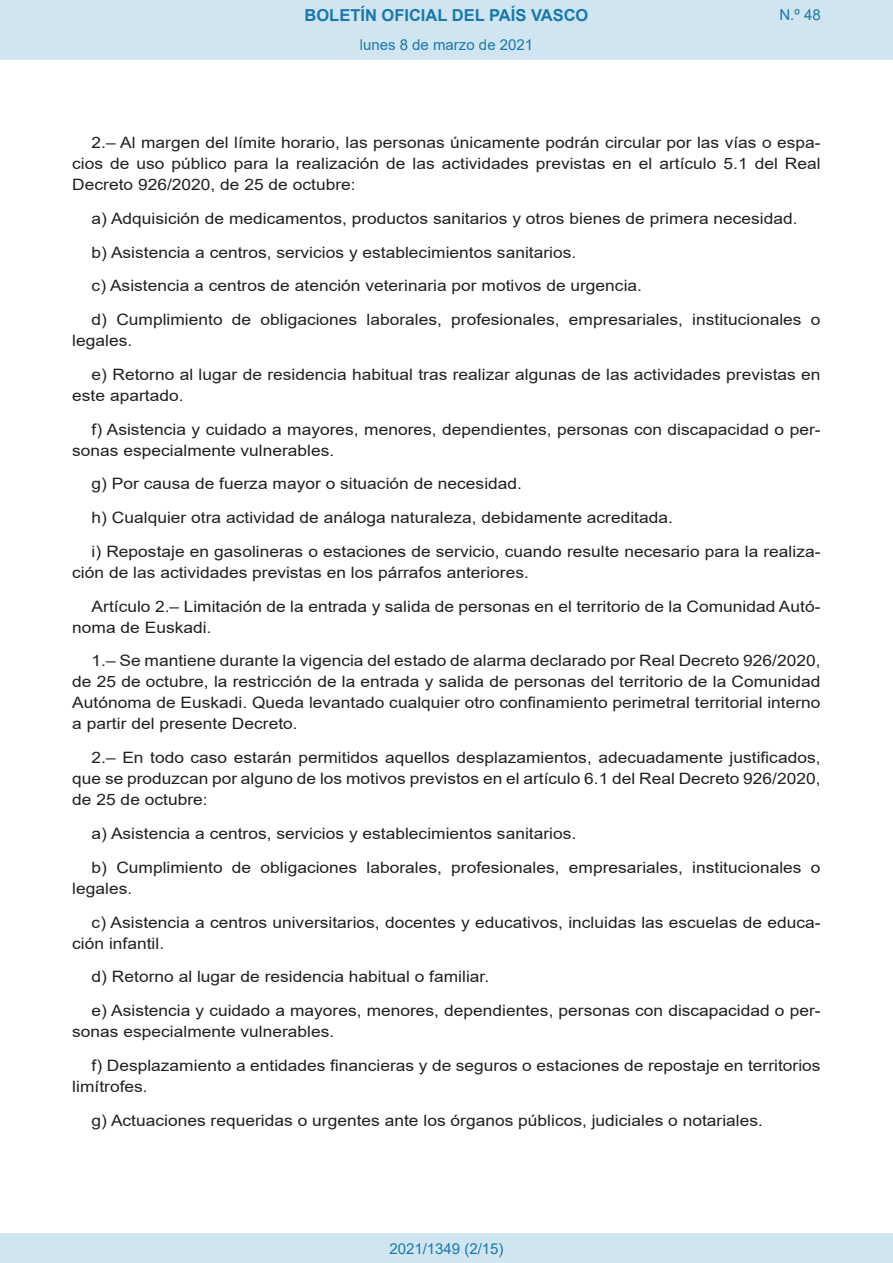
<style>
.page{position:relative;width:893px;height:1263px;background:#fff}
.page>*{position:absolute;margin:0;border:0;box-sizing:border-box;transform-origin:0 0}
.t1{font:700 16.5px "Arial";color:#1879ad}
.BOPVDetalle{font:15.6px/21px "Arial";color:#231f20;scale:1.11 1}
.Paginacion_Centro{font:15px "Arial";color:#1879ad}
</style>
<div class="page">
<div style="left:0;top:0;width:893px;height:60px;background:#d0e5f0"></div>
<div style="left:0;top:1233px;width:893px;height:30px;background:#d0e5f0"></div>
<p class="t1" style="left:305px;top:3px;width:285px">BOLETÍN OFICIAL DEL PAÍS VASCO</p>
<p class="Paginacion_Centro" style="left:360px;top:35px;width:175px">lunes 8 de marzo de 2021</p>
<p class="Paginacion_Centro" style="left:779px;top:5px;width:43px">N.º 48</p>
<p class="BOPVDetalle" style="left:72px;top:132px;width:676px;text-align:justify;text-indent:19px">2.– Al margen del límite horario, las personas únicamente podrán circular por las vías o espa&shy;cios de uso público para la realización de las actividades previstas en el artículo 5.1 del Real Decreto 926/2020, de 25 de octubre:</p>
<p class="BOPVDetalle" style="left:92px;top:208px;width:638px">a) Adquisición de medicamentos, productos sanitarios y otros bienes de primera necesidad.</p>
<p class="BOPVDetalle" style="left:92px;top:242px;width:438px">b) Asistencia a centros, servicios y establecimientos sanitarios.</p>
<p class="BOPVDetalle" style="left:92px;top:275px;width:497px">c) Asistencia a centros de atención veterinaria por motivos de urgencia.</p>
<p class="BOPVDetalle" style="left:72px;top:309px;width:676px;text-indent:19px">d) Cumplimiento de obligaciones laborales, profesionales, empresariales, institucionales o legales.</p>
<p class="BOPVDetalle" style="left:72px;top:364px;width:676px;text-indent:19px">e) Retorno al lugar de residencia habitual tras realizar algunas de las actividades previstas en este apartado.</p>
<p class="BOPVDetalle" style="left:72px;top:419px;width:676px;text-indent:19px">f) Asistencia y cuidado a mayores, menores, dependientes, personas con discapacidad o per&shy;sonas especialmente vulnerables.</p>
<p class="BOPVDetalle" style="left:92px;top:473px;width:389px">g) Por causa de fuerza mayor o situación de necesidad.</p>
<p class="BOPVDetalle" style="left:92px;top:507px;width:525px">h) Cualquier otra actividad de análoga naturaleza, debidamente acreditada.</p>
<p class="BOPVDetalle" style="left:72px;top:541px;width:676px;text-indent:19px">i) Repostaje en gasolineras o estaciones de servicio, cuando resulte necesario para la realiza&shy;ción de las actividades previstas en los párrafos anteriores.</p>
<p class="BOPVDetalle" style="left:72px;top:596px;width:676px;text-indent:19px">Artículo 2.– Limitación de la entrada y salida de personas en el territorio de la Comunidad Autó&shy;noma de Euskadi.</p>
<p class="BOPVDetalle" style="left:72px;top:650px;width:676px;text-align:justify;text-indent:19px">1.– Se mantiene durante la vigencia del estado de alarma declarado por Real Decreto 926/2020, de 25 de octubre, la restricción de la entrada y salida de personas del territorio de la Comunidad Autónoma de Euskadi. Queda levantado cualquier otro confinamiento perimetral territorial interno a partir del presente Decreto.</p>
<p class="BOPVDetalle" style="left:72px;top:747px;width:676px;text-align:justify;text-indent:19px">2.– En todo caso estarán permitidos aquellos desplazamientos, adecuadamente justificados, que se produzcan por alguno de los motivos previstos en el artículo 6.1 del Real Decreto 926/2020, de 25 de octubre:</p>
<p class="BOPVDetalle" style="left:92px;top:823px;width:438px">a) Asistencia a centros, servicios y establecimientos sanitarios.</p>
<p class="BOPVDetalle" style="left:72px;top:857px;width:676px;text-indent:19px">b) Cumplimiento de obligaciones laborales, profesionales, empresariales, institucionales o legales.</p>
<p class="BOPVDetalle" style="left:72px;top:911px;width:676px;text-indent:19px">c) Asistencia a centros universitarios, docentes y educativos, incluidas las escuelas de educa&shy;ción infantil.</p>
<p class="BOPVDetalle" style="left:92px;top:966px;width:360px">d) Retorno al lugar de residencia habitual o familiar.</p>
<p class="BOPVDetalle" style="left:72px;top:1000px;width:676px;text-indent:19px">e) Asistencia y cuidado a mayores, menores, dependientes, personas con discapacidad o per&shy;sonas especialmente vulnerables.</p>
<p class="BOPVDetalle" style="left:72px;top:1055px;width:676px;text-indent:19px">f) Desplazamiento a entidades financieras y de seguros o estaciones de repostaje en territorios limítrofes.</p>
<p class="BOPVDetalle" style="left:92px;top:1109px;width:606px">g) Actuaciones requeridas o urgentes ante los órganos públicos, judiciales o notariales.</p>
<p class="Paginacion_Centro" style="left:389px;top:1238px;width:116px">2021/1349 (2/15)</p>
</div>
